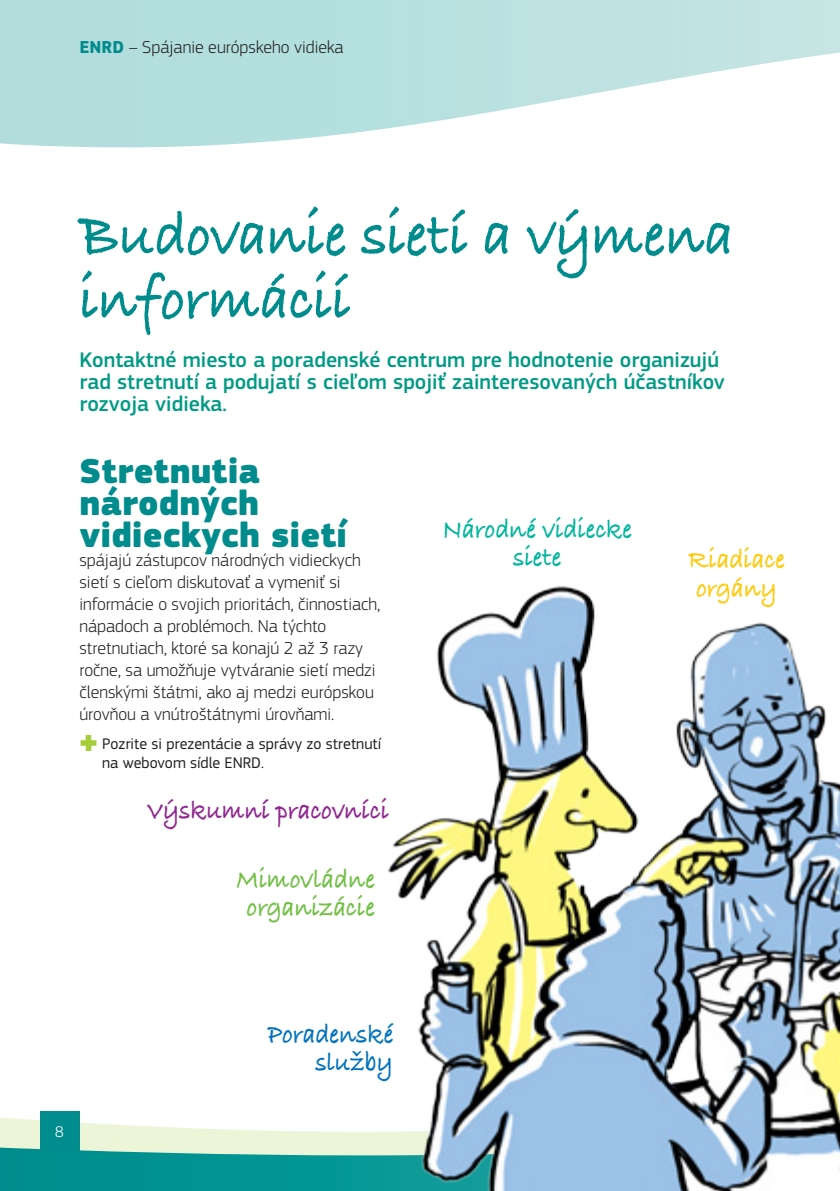
<style>
.page{position:relative;width:840px;height:1191px;background:#fff}
.page>*{position:absolute;margin:0;border:0;box-sizing:border-box;transform-origin:0 0}
._1_Titre{font:700 64px/64px "Bradley Hand ITCTT";color:#008c8c;scale:.9 1}
._0_Body{font:900 36px/32px "EC Square Sans Pro";color:#008c8c}
.t1{font:700 28px/28px "Bradley Hand ITCTT";color:#71bf44;text-align:center;scale:.9 1}
.t2{font:700 28px/28px "Bradley Hand ITCTT";color:#00b59d;text-align:center;scale:.9 1}
.t3{font:700 28px "Bradley Hand ITCTT";letter-spacing:-.005em;color:#90268f;scale:.9 1}
.t4{font:700 28px/28px "Bradley Hand ITCTT";letter-spacing:-.005em;color:#0072bc;text-align:right;scale:.9 1}
.t5{font:700 28px/28px "Bradley Hand ITCTT";letter-spacing:-.005em;color:#feca0a;scale:.9 1}
._2_Titre_2{font:500 22px/22px "EC Square Sans Pro";color:#009a85}
._0_Body-2{font:300 18px/22px "EC Square Sans Pro";color:#231f20}
.t6{font:16px/18px "EC Square Sans Pro";color:#231f20}
.t7{font:300 16px "EC Square Sans Pro";color:#fff}
.s1{font-weight:700;color:#008c8c}
.s2{font-weight:300;font-size:24px;color:#a6ce39}
</style>
<div class="page">
<svg style="left:0;top:0;width:839px;height:148px"></svg>
<svg style="left:0;top:1111px;width:374px;height:80px"></svg>
<img style="left:374px;top:586px;width:465px;height:605px">
<div style="left:40px;top:1111px;width:39px;height:40px;background:#008c8c"></div>
<p class="_0_Body-2" style="left:79px;top:36px;width:266px"><span class="s1">ENRD</span> – Spájanie európskeho vidieka</p>
<p class="_1_Titre" style="left:79px;top:200px;width:728px">Budovanie sietí a výmena informácií</p>
<p class="_2_Titre_2" style="left:79px;top:349px;width:646px">Kontaktné miesto a poradenské centrum pre hodnotenie organizujú rad stretnutí a podujatí s cieľom spojiť zainteresovaných účastníkov rozvoja vidieka.</p>
<p class="_0_Body" style="left:79px;top:456px;width:270px">Stretnutia národných vidieckych sietí</p>
<p class="_0_Body-2" style="left:79px;top:549px;width:302px">spájajú zástupcov národných vidieckych sietí s cieľom diskutovať a vymeniť si informácie o svojich prioritách, činnostiach, nápadoch a problémoch. Na týchto stretnutiach, ktoré sa konajú 2 až 3 razy ročne, sa umožňuje vytváranie sietí medzi členskými štátmi, ako aj medzi európskou úrovňou a vnútroštátnymi úrovňami.</p>
<p class="t6" style="left:102px;top:735px;width:280px;text-indent:-23px"><span class="s2">✚</span> Pozrite si prezentácie a správy zo stretnutí na webovom sídle ENRD.</p>
<p class="t3" style="left:147px;top:788px;width:270px">Výskumní pracovníci</p>
<p class="t1" style="left:236px;top:863px;width:155px">Mimovládne organizácie</p>
<p class="t2" style="left:442px;top:514px;width:212px">Národné vidiecke siete</p>
<p class="t5" style="left:688px;top:544px;width:108px">Riadiace orgány</p>
<p class="t7" style="left:55px;top:1122px;width:10px">8</p>
<p class="t4" style="left:268px;top:1019px;width:140px">Poradenské služby</p>
</div>
